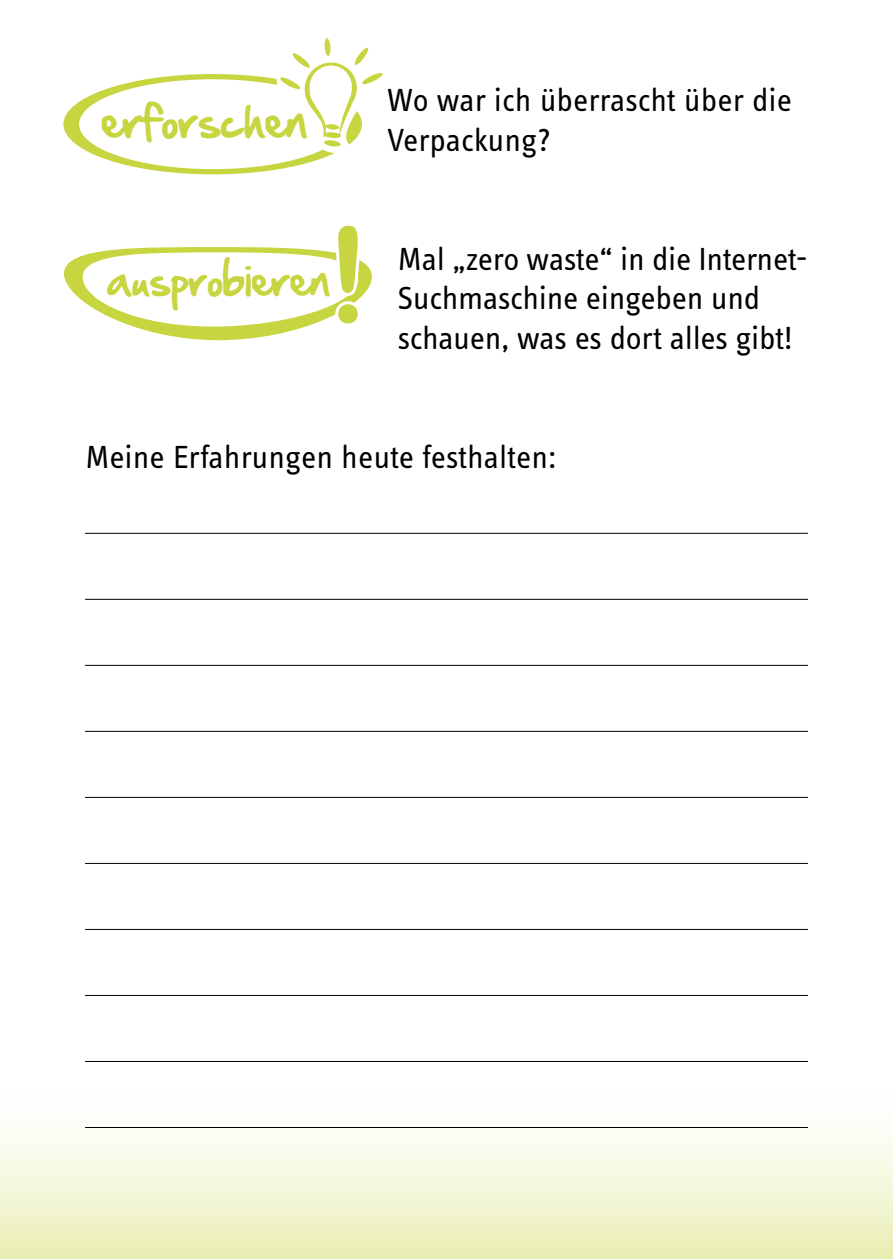
<style>
.page{position:relative;width:893px;height:1259px;background:#fff}
.page>*{position:absolute;margin:0;border:0;box-sizing:border-box;transform-origin:0 0}
.t1{font:41.7px "Handof Sean";color:#c7d540}
.t2{font:39px "Handof Sean";color:#c7d540}
.t3{font:33px/39.6px "Info OT Text";letter-spacing:-.01em;color:#000}
</style>
<div class="page">
<svg style="left:0;top:1128px;width:893px;height:131px"></svg>
<hr style="left:85px;top:533px;width:723px;height:1px;background:#000">
<hr style="left:85px;top:599px;width:723px;height:1px;background:#000">
<hr style="left:85px;top:665px;width:723px;height:1px;background:#000">
<hr style="left:85px;top:731px;width:723px;height:1px;background:#000">
<hr style="left:85px;top:797px;width:723px;height:1px;background:#000">
<hr style="left:85px;top:863px;width:723px;height:1px;background:#000">
<hr style="left:85px;top:929px;width:723px;height:1px;background:#000">
<hr style="left:85px;top:995px;width:723px;height:1px;background:#000">
<hr style="left:85px;top:1061px;width:723px;height:1px;background:#000">
<hr style="left:85px;top:1127px;width:723px;height:1px;background:#000">
<div style="left:63px;top:74px;width:299px;height:100px;background:#c7d540;border-radius:50%"></div>
<div style="left:79px;top:79px;width:267px;height:90px;background:#fff;border-radius:50%"></div>
<svg style="left:275px;top:38px;width:108px;height:118px"></svg>
<svg style="left:64px;top:225px;width:308px;height:115px"></svg>
<p class="t1" style="left:102px;top:91px;width:207px">erforschen</p>
<p class="t2" style="left:107px;top:253px;width:224px">ausprobieren</p>
<p class="t3" style="left:387px;top:80px;width:406px">Wo war ich überrascht über die<br>Verpackung?</p>
<p class="t3" style="left:397px;top:238px;width:412px">Mal „zero waste“ in die Internet-<br>Suchmaschine eingeben und schauen, was es dort alles gibt!</p>
<p class="t3" style="left:85px;top:436px;width:473px">Meine Erfahrungen heute festhalten:</p>
</div>
